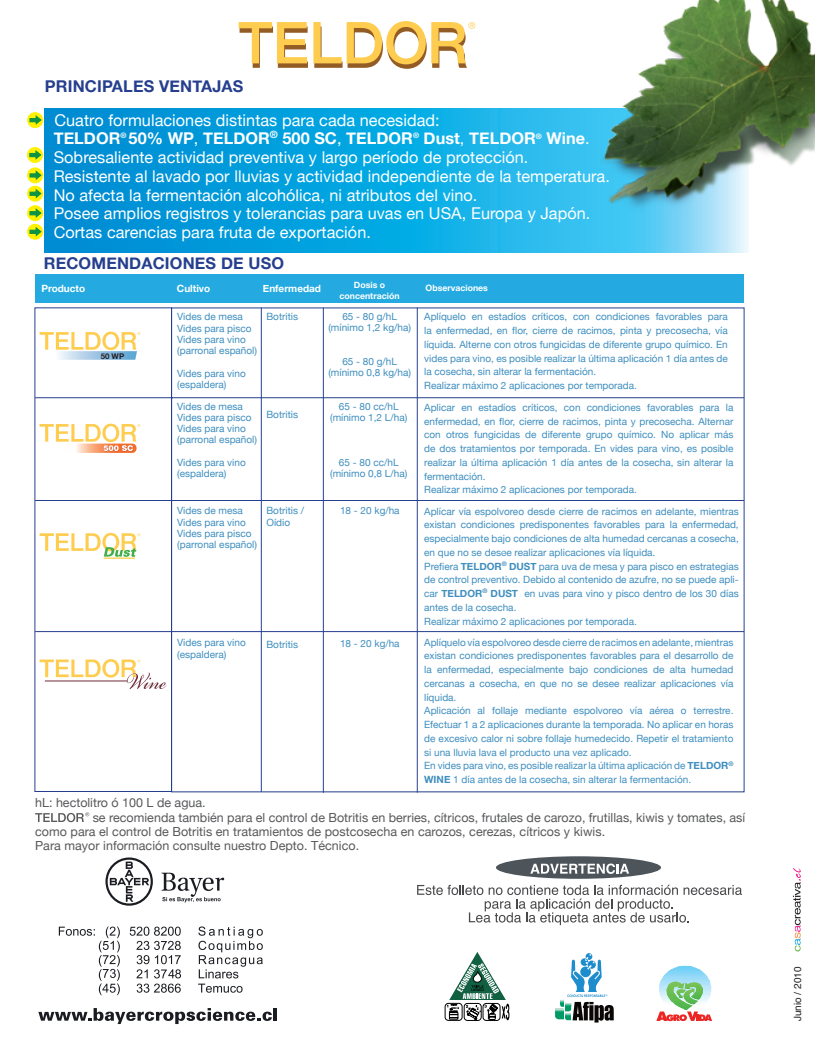
<style>
.page{position:relative;width:815px;height:1063px;background:#fff}
.page>*{position:absolute;margin:0;border:0;box-sizing:border-box;transform-origin:0 0}
.t1{font:16.25px/18.8px "Helvetica Neue";letter-spacing:.005em;color:#fff}
.t2{font:700 16.25px "Helvetica Neue";letter-spacing:.01em;color:#253f8e}
.t3{font:12.5px/13.8px "Helvetica Neue";letter-spacing:.005em;color:#57585a}
.t4{font:10px/13.8px "Helvetica Neue";color:#3e8ebf}
.t5{font:700 10px "Helvetica Neue";color:#fff}
.t6{font:10px "Helvetica";color:#231f20}
.t7{font:700 8.75px/11.2px "Helvetica Neue";color:#fff;text-align:center}
.t8{font:700 7.88px "Helvetica Neue";color:#231f20}
.s1{font-weight:700}
</style>
<div class="page">
<svg style="left:38px;top:1008px;width:239px;height:16px"></svg>
<svg style="left:198px;top:984px;width:44px;height:9px"></svg>
<svg style="left:137px;top:984px;width:44px;height:9px"></svg>
<svg style="left:198px;top:927px;width:65px;height:51px"></svg>
<svg style="left:130px;top:927px;width:51px;height:51px"></svg>
<svg style="left:59px;top:927px;width:61px;height:68px"></svg>
<svg style="left:105px;top:857px;width:48px;height:49px"></svg>
<svg style="left:161px;top:873px;width:63px;height:29px"></svg>
<hr style="left:659px;top:965px;width:52px;height:2px;background:#62cdf5">
<hr style="left:659px;top:967px;width:52px;height:1px;background:#6bcff6">
<hr style="left:659px;top:968px;width:52px;height:1px;background:#6ed0f6">
<hr style="left:659px;top:969px;width:52px;height:1px;background:#75d1f6">
<hr style="left:659px;top:970px;width:52px;height:2px;background:#79d2f6">
<hr style="left:659px;top:972px;width:52px;height:1px;background:#80d4f7">
<hr style="left:659px;top:973px;width:52px;height:1px;background:#86d6f7">
<hr style="left:659px;top:974px;width:52px;height:1px;background:#89d6f7">
<hr style="left:659px;top:975px;width:52px;height:2px;background:#91d8f7">
<hr style="left:659px;top:977px;width:52px;height:1px;background:#97daf8">
<hr style="left:659px;top:978px;width:52px;height:1px;background:#99dbf8">
<hr style="left:659px;top:979px;width:52px;height:1px;background:#9fddf8">
<hr style="left:659px;top:980px;width:52px;height:2px;background:#a2def8">
<svg style="left:656px;top:982px;width:56px;height:39px"></svg>
<svg style="left:417px;top:885px;width:325px;height:40px"></svg>
<div style="left:496px;top:856px;width:165px;height:23px;background:#4d545a;border-radius:50%"></div>
<svg style="left:530px;top:864px;width:99px;height:10px"></svg>
<div style="left:464px;top:1003px;width:17px;height:18px;border:1px solid #000;border-radius:3px"></div>
<div style="left:445px;top:1003px;width:17px;height:18px;border:1px solid #000;border-radius:3px"></div>
<div style="left:483px;top:1003px;width:17px;height:18px;border:1px solid #000;border-radius:3px"></div>
<svg style="left:447px;top:952px;width:62px;height:68px"></svg>
<svg style="left:45px;top:109px;width:703px;height:143px;background:#0da5e0"></svg>
<svg style="left:35px;top:812px;width:54px;height:10px"></svg>
<div style="left:35px;top:274px;width:709px;height:29px;background:#24aae1"></div>
<svg style="left:40px;top:424px;width:100px;height:29px"></svg>
<svg style="left:40px;top:533px;width:100px;height:24px"></svg>
<hr style="left:104px;top:558px;width:31px;height:1px;background:#fec210">
<svg style="left:40px;top:659px;width:127px;height:30px"></svg>
<hr style="left:45px;top:681px;width:82px;height:1px;background:#6e2c39">
<hr style="left:35px;top:397px;width:138px;height:1px;background:#253f8e">
<hr style="left:172px;top:397px;width:572px;height:1px;background:#253f8e">
<hr style="left:35px;top:500px;width:137px;height:1px;background:#253f8e">
<hr style="left:172px;top:500px;width:572px;height:1px;background:#253f8e">
<hr style="left:35px;top:631px;width:137px;height:1px;background:#253f8e">
<hr style="left:172px;top:631px;width:572px;height:1px;background:#253f8e">
<div style="left:34px;top:307px;width:138px;height:485px;border:1px solid #253f8e"></div>
<hr style="left:261px;top:308px;width:1px;height:484px;background:#253f8e">
<hr style="left:323px;top:308px;width:1px;height:485px;background:#253f8e">
<hr style="left:417px;top:308px;width:1px;height:485px;background:#253f8e">
<svg style="left:239px;top:21px;width:236px;height:48px"></svg>
<svg style="left:555px;top:954px;width:59px;height:69px"></svg>
<div style="left:27px;top:147px;width:16px;height:16px;border:1px solid #fff101;border-radius:50%"></div>
<svg style="left:29px;top:149px;width:13px;height:12px"></svg>
<div style="left:27px;top:112px;width:16px;height:16px;border:1px solid #fff101;border-radius:50%"></div>
<svg style="left:29px;top:114px;width:14px;height:12px"></svg>
<div style="left:27px;top:167px;width:16px;height:16px;border:1px solid #fff101;border-radius:50%"></div>
<svg style="left:29px;top:169px;width:14px;height:12px"></svg>
<div style="left:27px;top:186px;width:16px;height:16px;border:1px solid #fff101;border-radius:50%"></div>
<svg style="left:29px;top:187px;width:14px;height:13px"></svg>
<div style="left:27px;top:205px;width:16px;height:16px;border:1px solid #fff101;border-radius:50%"></div>
<svg style="left:29px;top:207px;width:14px;height:12px"></svg>
<div style="left:27px;top:224px;width:16px;height:16px;border:1px solid #fff101;border-radius:50%"></div>
<svg style="left:29px;top:225px;width:14px;height:13px"></svg>
<svg style="left:40px;top:332px;width:100px;height:28px"></svg>
<svg style="left:793px;top:868px;width:8px;height:84px"></svg>
<img style="left:586px;top:0;width:229px;height:239px">
<h1 class="t2" style="left:45px;top:76px;width:200px">PRINCIPALES VENTAJAS</h1>
<p class="t1" style="left:54px;top:110px;width:558px">Cuatro formulaciones distintas para cada necesidad:<br><span class="s1">TELDOR</span><sup>®</sup> <span class="s1">50% WP</span>, <span class="s1">TELDOR</span><sup>®</sup> <span class="s1">500 SC</span>, <span class="s1">TELDOR</span><sup>®</sup> <span class="s1">Dust</span>, <span class="s1">TELDOR</span><sup>®</sup> <span class="s1">Wine</span>.<br>Sobresaliente actividad preventiva y largo período de protección.<br>Resistente al lavado por lluvias y actividad independiente de la temperatura.<br>No afecta la fermentación alcohólica, ni atributos del vino.<br>Posee amplios registros y tolerancias para uvas en USA, Europa y Japón.<br>Cortas carencias para fruta de exportación.</p>
<h1 class="t2" style="left:44px;top:253px;width:242px">RECOMENDACIONES DE USO</h1>
<p class="t5" style="left:41px;top:282px;width:45px">Producto</p>
<p class="t5" style="left:177px;top:282px;width:35px">Cultivo</p>
<p class="t5" style="left:263px;top:282px;width:60px">Enfermedad</p>
<p class="t7" style="left:339px;top:279px;width:62px">Dosis o concentración</p>
<p class="t7" style="left:425px;top:282px;width:64px">Observaciones</p>
<p class="t8" style="left:101px;top:351px;width:25px">50 WP</p>
<p class="t4" style="left:177px;top:311px;width:81px;line-height:11.2px">Vides de mesa<br>Vides para pisco<br>Vides para vino (parronal español)</p>
<p class="t4" style="left:177px;top:367px;width:70px;line-height:11.2px">Vides para vino (espaldera)</p>
<p class="t4" style="left:177px;top:400px;width:81px;line-height:11.2px">Vides de mesa<br>Vides para pisco<br>Vides para vino (parronal español)</p>
<p class="t4" style="left:177px;top:457px;width:70px;line-height:11.2px">Vides para vino (espaldera)</p>
<p class="t4" style="left:177px;top:505px;width:81px;line-height:11.2px">Vides de mesa<br>Vides para vino<br>Vides para pisco (parronal español)</p>
<p class="t4" style="left:266px;top:310px;width:33px">Botritis</p>
<p class="t4" style="left:266px;top:407px;width:33px">Botritis</p>
<p class="t4" style="left:266px;top:505px;width:39px;line-height:11.2px">Botritis /<br>Oídio</p>
<p class="t4" style="left:177px;top:637px;width:70px;line-height:11.2px">Vides para vino (espaldera)</p>
<p class="t4" style="left:266px;top:638px;width:33px">Botritis</p>
<p class="t3" style="left:35px;top:795px;width:172px">hL: hectolitro ó 100 L de agua.</p>
<p class="t4" style="left:328px;top:310px;width:84px;line-height:11.2px;text-align:center">65 - 80 g/hL (mínimo 1,2 kg/ha)</p>
<p class="t4" style="left:328px;top:355px;width:84px;line-height:11.2px;text-align:center">65 - 80 g/hL (mínimo 0,8 kg/ha)</p>
<p class="t4" style="left:330px;top:401px;width:79px;line-height:11.2px;text-align:center">65 - 80 cc/hL (mínimo 1,2 L/ha)</p>
<p class="t4" style="left:330px;top:457px;width:79px;line-height:11.2px;text-align:center">65 - 80 cc/hL (mínimo 0,8 L/ha)</p>
<p class="t4" style="left:340px;top:504px;width:61px">18 - 20 kg/ha</p>
<p class="t4" style="left:340px;top:636px;width:61px">18 - 20 kg/ha</p>
<p class="t4" style="left:424px;top:310px;width:305px">Aplíquelo en estadíos críticos, con condiciones favorables para la enfermedad, en flor, cierre de racimos, pinta y precosecha, vía líquida. Alterne con otros fungicidas de diferente grupo químico. En vides para vino, es posible realizar la última aplicación 1 día antes de la cosecha, sin alterar la fermentación.<br>Realizar máximo 2 aplicaciones por temporada.</p>
<p class="t4" style="left:424px;top:400px;width:311px">Aplicar en estadíos críticos, con condiciones favorables para la enfermedad, en flor, cierre de racimos, pinta y precosecha. Alternar con otros fungicidas de diferente grupo químico. No aplicar más de dos tratamientos por temporada. En vides para vino, es posible realizar la última aplicación 1 día antes de la cosecha, sin alterar la fermentación.<br>Realizar máximo 2 aplicaciones por temporada.</p>
<p class="t4" style="left:424px;top:504px;width:316px">Aplícar vía espolvoreo desde cierre de racimos en adelante, mientras existan condiciones predisponentes favorables para la enfermedad, especialmente bajo condiciones de alta humedad cercanas a cosecha, en que no se desee realizar aplicaciones vía líquida.<br>Prefiera <span class="s1">TELDOR</span><sup>®</sup> <span class="s1">DUST</span> para uva de mesa y para pisco en estrategias de control preventivo. Debido al contenido de azufre, no se puede apli&shy;car <span class="s1">TELDOR</span><sup>®</sup> <span class="s1">DUST</span> en uvas para vino y pisco dentro de los 30 días antes de la cosecha.<br>Realizar máximo 2 aplicaciones por temporada.</p>
<p class="t4" style="left:424px;top:635px;width:311px">Aplíquelo vía espolvoreo desde cierre de racimos en adelante, mientras existan condiciones predisponentes favorables para el desarrollo de la enfermedad, especialmente bajo condiciones de alta humedad cercanas a cosecha, en que no se desee realizar aplicaciones vía líquida.<br>Aplicación al follaje mediante espolvoreo vía aérea o terrestre.<br>Efectuar 1 a 2 aplicaciones durante la temporada. No aplicar en horas de excesivo calor ni sobre follaje humedecido. Repetir el tratamiento si una lluvia lava el producto una vez aplicado.<br>En vides para vino, es posible realizar la última aplicación de <span class="s1">TELDOR</span><sup>® </sup><span class="s1">WINE</span> 1 día antes de la cosecha, sin alterar la fermentación.</p>
<p class="t3" style="left:35px;top:811px;width:711px;text-indent:57px">se recomienda también para el control de Botritis en berries, cítricos, frutales de carozo, frutillas, kiwis y tomates, así como para el control de Botritis en tratamientos de postcosecha en carozos, cerezas, cítricos y kiwis.<br>Para mayor información consulte nuestro Depto. Técnico.</p>
<p class="t6" style="left:790px;top:1021px;width:56px;rotate:-90deg">Junio / 2010</p>
</div>
